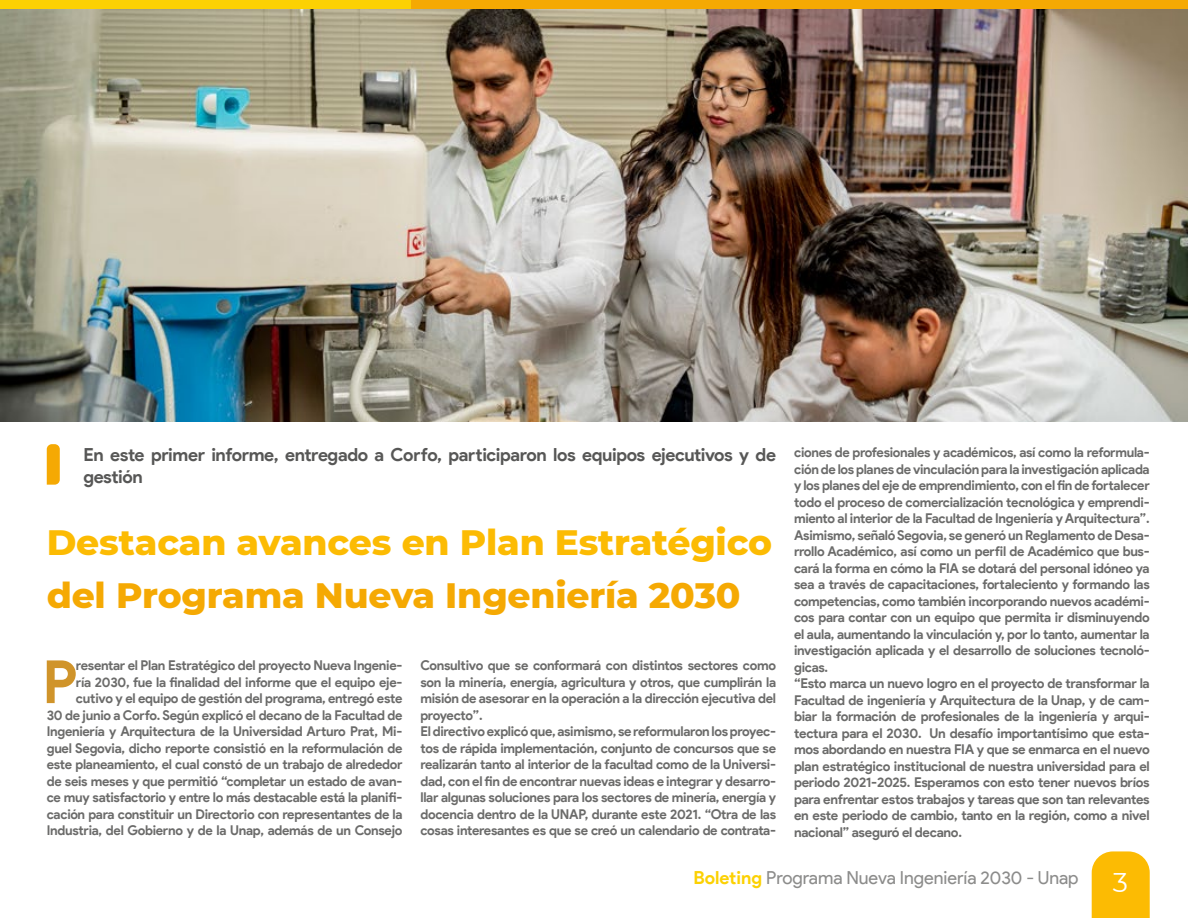
<style>
.page{position:relative;width:1188px;height:918px;background:#fff}
.page>*{position:absolute;margin:0;border:0;box-sizing:border-box;transform-origin:0 0}
.t1{font:700 59.55px "Product Sans";color:#d0942a}
.t2{font:800 36px "Montserrat";letter-spacing:-.005em;color:#fcbb03}
.t3{font:800 36px "Montserrat";letter-spacing:-.005em;color:#f5a903}
.t4{font:27px "Montserrat";color:#fff}
.t5{font:700 18px/21.6px "Product Sans";letter-spacing:-.02em;color:#575756}
.t6{font:18px "Product Sans";color:#8c8c8b}
.t7{font:700 13.5px/16.5px "Product Sans";letter-spacing:-.025em;color:#6b6b6a}
.s1{font-weight:700;color:#fcd103}
</style>
<div class="page">
<svg style="left:1092px;top:851px;width:58px;height:67px;background:#fcbf12"></svg>
<img style="left:0;top:9px;width:1188px;height:412px">
<svg style="left:47px;top:444px;width:13px;height:41px"></svg>
<div style="left:0;top:0;width:1188px;height:9px;background:#f5a903"></div>
<div style="left:0;top:0;width:411px;height:9px;background:#fcd103"></div>
<h3 class="t5" style="left:83px;top:445px;width:694px">En este primer informe, entregado a Corfo, participaron los equipos ejecutivos y de gestión</h3>
<h2 class="t2" style="left:47px;top:516px;width:727px">Destacan avances en Plan Estratégico</h2>
<h2 class="t3" style="left:47px;top:569px;width:695px">del Programa Nueva Ingeniería 2030</h2>
<p class="t7" style="left:47px;top:657px;width:357px;text-align:right">resentar el Plan Estratégico del proyecto Nueva Ingenie-<br>ría 2030, fue la finalidad del informe que el equipo eje&shy;cutivo y el equipo de gestión del programa, entregó este<br>30 de junio a Corfo. Según explicó el decano de la Facultad de Ingeniería y Arquitectura de la Universidad Arturo Prat, Mi&shy;guel Segovia, dicho reporte consistió en la reformulación de este planeamiento, el cual constó de un trabajo de alrededor de seis meses y que permitió “completar un estado de avan&shy;ce muy satisfactorio y entre lo más destacable está la planifi&shy;cación para constituir un Directorio con representantes de la Industria, del Gobierno y de la Unap, además de un Consejo</p>
<p class="t7" style="left:420px;top:657px;width:357px">Consultivo que se conformará con distintos sectores como son la minería, energía, agricultura y otros, que cumplirán la misión de asesorar en la operación a la dirección ejecutiva del proyecto”.<br>El directivo explicó que, asimismo, se reformularon los proyec&shy;tos de rápida implementación, conjunto de concursos que se realizarán tanto al interior de la facultad como de la Universi&shy;dad, con el fin de encontrar nuevas ideas e integrar y desarro&shy;llar algunas soluciones para los sectores de minería, energía y docencia dentro de la UNAP, durante este 2021. “Otra de las cosas interesantes es que se creó un calendario de contrata-</p>
<h1 class="t1" style="left:43px;top:646px;width:36px">P</h1>
<p class="t7" style="left:794px;top:444px;width:357px">ciones de profesionales y académicos, así como la reformula&shy;ción de los planes de vinculación para la investigación aplicada y los planes del eje de emprendimiento, con el fin de fortalecer todo el proceso de comercialización tecnológica y emprendi&shy;miento al interior de la Facultad de Ingeniería y Arquitectura”.<br>Asimismo, señaló Segovia, se generó un Reglamento de Desa&shy;rrollo Académico, así como un perfil de Académico que bus&shy;cará la forma en cómo la FIA se dotará del personal idóneo ya sea a través de capacitaciones, fortaleciento y formando las competencias, como también incorporando nuevos académi&shy;cos para contar con un equipo que permita ir disminuyendo el aula, aumentando la vinculación y, por lo tanto, aumentar la investigación aplicada y el desarrollo de soluciones tecnoló&shy;gicas.<br>“Esto marca un nuevo logro en el proyecto de transformar la Facultad de ingeniería y Arquitectura de la Unap, y de cam&shy;biar la formación de profesionales de la ingeniería y arqui&shy;tectura para el 2030. Un desafío importantísimo que esta&shy;mos abordando en nuestra FIA y que se enmarca en el nuevo plan estratégico institucional de nuestra universidad para el periodo 2021-2025. Esperamos con esto tener nuevos bríos para enfrentar estos trabajos y tareas que son tan relevantes en este periodo de cambio, tanto en la región, como a nivel nacional” aseguró el decano.</p>
<h3 class="t6" style="left:694px;top:867px;width:386px"><span class="s1">Boleting</span> Programa Nueva Ingeniería 2030 - Unap</h3>
<h3 class="t4" style="left:1113px;top:864px;width:17px">3</h3>
</div>
